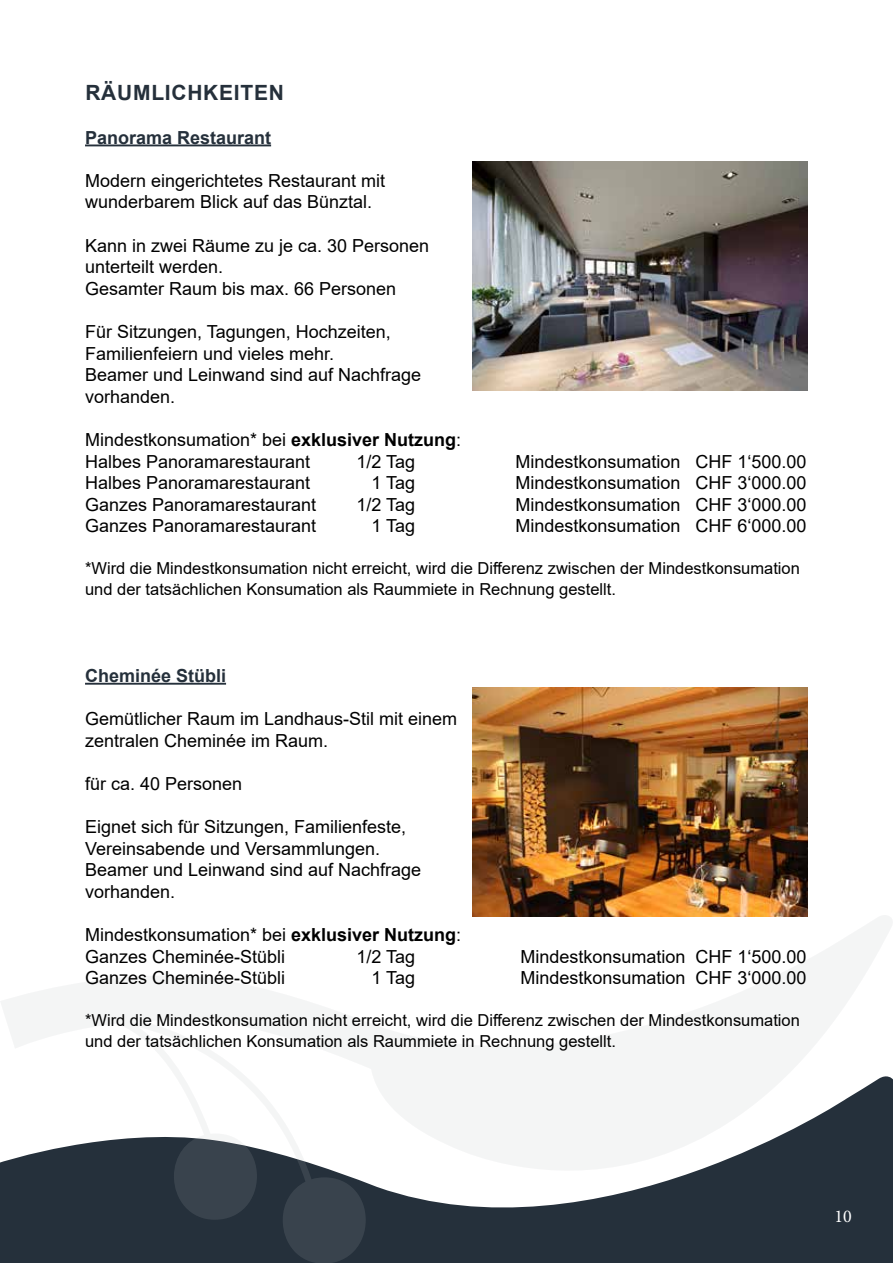
<style>
.page{position:relative;width:893px;height:1263px;background:#fff}
.page>*{position:absolute;margin:0;border:0;box-sizing:border-box;transform-origin:0 0}
.t1{font:700 21px "Arial";letter-spacing:.035em;color:#25303b}
.t2{font:18px/21.6px "Arial";color:#000}
.t3{font:700 18px "Arial";color:#25303b}
.t4{font:18px "Minion Pro";color:#fff}
.t5{font:16.5px/21.6px "Arial";color:#000}
.s1{font-weight:700}
</style>
<div class="page">
<svg style="left:0;top:915px;width:893px;height:348px"></svg>
<div style="left:797px;top:1163px;width:84px;height:91px;background:#25303b"></div>
<hr style="left:85px;top:144px;width:186px;height:2px;background:#25303b">
<hr style="left:85px;top:683px;width:141px;height:2px;background:#25303b">
<img style="left:472px;top:162px;width:336px;height:228px">
<img style="left:472px;top:688px;width:336px;height:228px">
<p class="t1" style="left:85px;top:78px;width:200px">RÄUMLICHKEITEN</p>
<p class="t3" style="left:85px;top:125px;width:188px">Panorama Restaurant</p>
<p class="t2" style="left:85px;top:169px;width:302px">Modern eingerichtetes Restaurant mit wunderbarem Blick auf das Bünztal.</p>
<p class="t2" style="left:85px;top:234px;width:346px">Kann in zwei Räume zu je ca. 30 Personen unterteilt werden.<br>Gesamter Raum bis max. 66 Personen</p>
<p class="t2" style="left:85px;top:321px;width:338px">Für Sitzungen, Tagungen, Hochzeiten,<br>Familienfeiern und vieles mehr.<br>Beamer und Leinwand sind auf Nachfrage vorhanden.</p>
<p class="t2" style="left:85px;top:429px;width:378px">Mindestkonsumation* bei <span class="s1">exklusiver Nutzung</span>:<br>Halbes Panoramarestaurant</p>
<p class="t2" style="left:356px;top:450px;width:60px">1/2 Tag</p>
<p class="t2" style="left:515px;top:450px;width:293px">Mindestkonsumation CHF 1‘500.00</p>
<p class="t2" style="left:85px;top:472px;width:227px">Halbes Panoramarestaurant</p>
<p class="t2" style="left:371px;top:472px;width:45px">1 Tag</p>
<p class="t2" style="left:515px;top:472px;width:293px">Mindestkonsumation CHF 3‘000.00</p>
<p class="t2" style="left:85px;top:493px;width:233px">Ganzes Panoramarestaurant</p>
<p class="t2" style="left:356px;top:493px;width:60px">1/2 Tag</p>
<p class="t2" style="left:515px;top:493px;width:293px">Mindestkonsumation CHF 3‘000.00</p>
<p class="t2" style="left:85px;top:515px;width:233px">Ganzes Panoramarestaurant</p>
<p class="t2" style="left:371px;top:515px;width:45px">1 Tag</p>
<p class="t2" style="left:515px;top:515px;width:293px">Mindestkonsumation CHF 6‘000.00</p>
<p class="t5" style="left:85px;top:557px;width:716px">*Wird die Mindestkonsumation nicht erreicht, wird die Differenz zwischen der Mindestkonsumation und der tatsächlichen Konsumation als Raummiete in Rechnung gestellt.</p>
<p class="t3" style="left:85px;top:663px;width:143px">Cheminée Stübli</p>
<p class="t2" style="left:85px;top:708px;width:374px">Gemütlicher Raum im Landhaus-Stil mit einem zentralen Cheminée im Raum.</p>
<p class="t2" style="left:85px;top:772px;width:159px">für ca. 40 Personen</p>
<p class="t2" style="left:85px;top:816px;width:338px">Eignet sich für Sitzungen, Familienfeste,<br>Vereinsabende und Versammlungen.<br>Beamer und Leinwand sind auf Nachfrage vorhanden.</p>
<p class="t2" style="left:85px;top:924px;width:378px">Mindestkonsumation* bei <span class="s1">exklusiver Nutzung</span>:<br>Ganzes Cheminée-Stübli</p>
<p class="t2" style="left:356px;top:945px;width:60px">1/2 Tag</p>
<p class="t2" style="left:520px;top:945px;width:288px">Mindestkonsumation CHF 1‘500.00</p>
<p class="t2" style="left:85px;top:967px;width:202px">Ganzes Cheminée-Stübli</p>
<p class="t2" style="left:371px;top:967px;width:45px">1 Tag</p>
<p class="t2" style="left:520px;top:967px;width:288px">Mindestkonsumation CHF 3‘000.00</p>
<p class="t5" style="left:85px;top:1009px;width:716px">*Wird die Mindestkonsumation nicht erreicht, wird die Differenz zwischen der Mindestkonsumation und der tatsächlichen Konsumation als Raummiete in Rechnung gestellt.</p>
<p class="t4" style="left:835px;top:1204px;width:19px">10</p>
</div>
